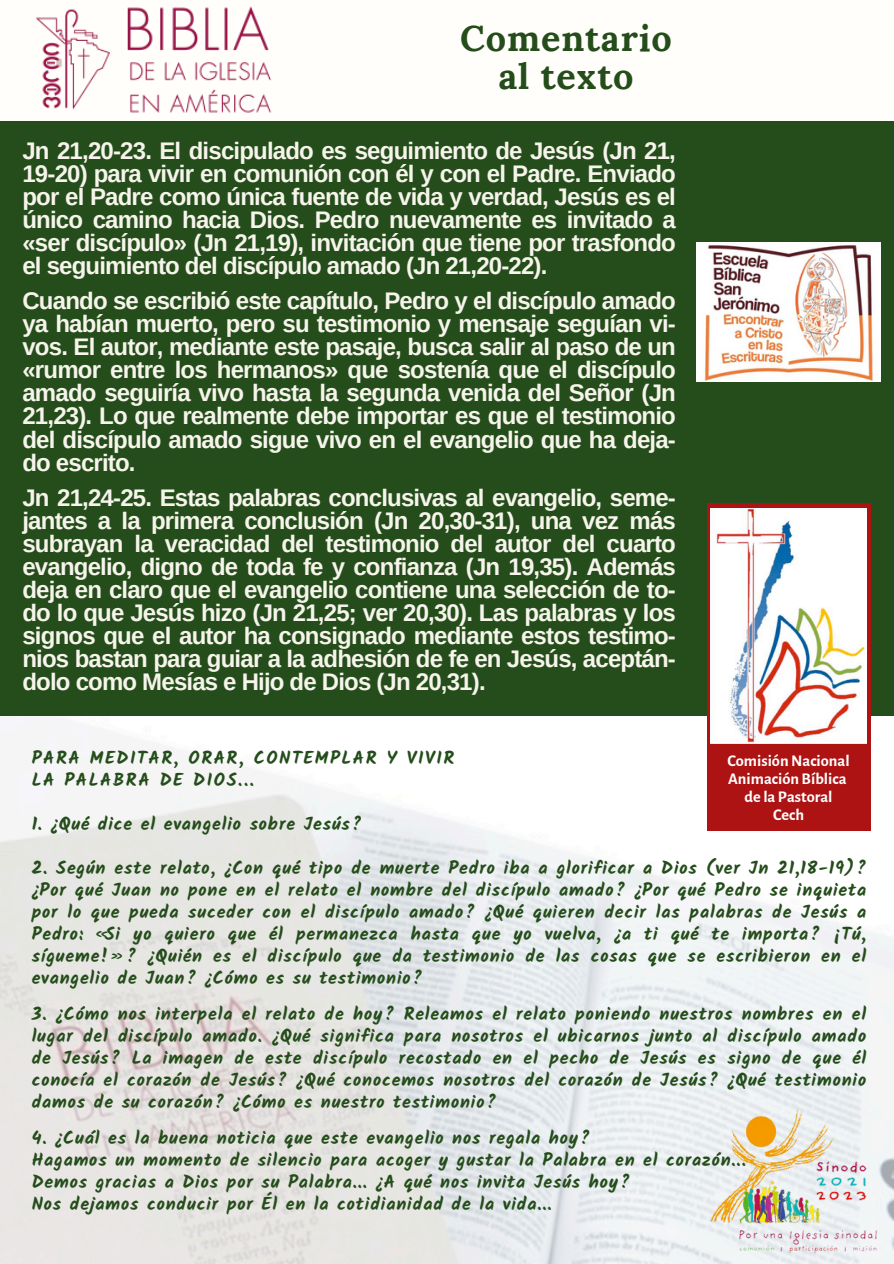
<style>
.page{position:relative;width:894px;height:1264px;background:#fff}
.page>*{position:absolute;margin:0;border:0;box-sizing:border-box;transform-origin:0 0}
.t1{font:700 36px/38.2px "Lora";letter-spacing:.025em;color:#254d1b;text-align:center}
.t2{font:700 24px/23px "Arimo";letter-spacing:-.035em;color:#f6f4eb;text-align:justify}
.t3{font:700 18px/22px "Kalam";letter-spacing:.045em;color:#254d1b;text-align:justify}
.t4{font:700 18px/22px "Kalam";letter-spacing:.085em;color:#254d1b}
.t5{font:700 16.35px "Alegreya Sans";color:#fff}
</style>
<div class="page">
<div style="left:0;top:0;width:893px;height:1263px;background:#fffefa"></div>
<img style="left:0;top:715px;width:893px;height:548px">
<div style="left:0;top:121px;width:893px;height:594px;background:#254d1b"></div>
<img style="left:36px;top:6px;width:236px;height:107px">
<img style="left:709px;top:1101px;width:184px;height:161px">
<div style="left:706px;top:743px;width:164px;height:87px;background:#ad1313"></div>
<div style="left:706px;top:503px;width:164px;height:240px;background:#ad1313"></div>
<img style="left:710px;top:508px;width:156px;height:235px">
<img style="left:696px;top:242px;width:184px;height:140px">
<p class="t1" style="left:460px;top:19px;width:213px">Comentario al texto</p>
<p class="t2" style="left:22px;top:139px;width:654px">Jn 21,20-23. El discipulado es seguimiento de Jesús (Jn 21, 19-20) para vivir en comunión con él y con el Padre. Enviado por el Padre como única fuente de vida y verdad, Jesús es el único camino hacia Dios. Pedro nuevamente es invitado a «ser discípulo» (Jn 21,19), invitación que tiene por trasfondo el seguimiento del discípulo amado (Jn 21,20-22).</p>
<p class="t2" style="left:22px;top:289px;width:654px">Cuando se escribió este capítulo, Pedro y el discípulo amado ya habían muerto, pero su testimonio y mensaje seguían vi&shy;vos. El autor, mediante este pasaje, busca salir al paso de un «rumor entre los hermanos» que sostenía que el discípulo amado seguiría vivo hasta la segunda venida del Señor (Jn 21,23). Lo que realmente debe importar es que el testimonio del discípulo amado sigue vivo en el evangelio que ha deja&shy;do escrito.</p>
<p class="t2" style="left:22px;top:485px;width:654px">Jn 21,24-25. Estas palabras conclusivas al evangelio, seme&shy;jantes a la primera conclusión (Jn 20,30-31), una vez más subrayan la veracidad del testimonio del autor del cuarto evangelio, digno de toda fe y confianza (Jn 19,35). Además deja en claro que el evangelio contiene una selección de to&shy;do lo que Jesús hizo (Jn 21,25; ver 20,30). Las palabras y los signos que el autor ha consignado mediante estos testimo&shy;nios bastan para guiar a la adhesión de fe en Jesús, aceptán&shy;dolo como Mesías e Hijo de Dios (Jn 20,31).</p>
<p class="t4" style="left:32px;top:746px;width:424px">PARA MEDITAR, ORAR, CONTEMPLAR Y VIVIR<br>LA PALABRA DE DIOS...</p>
<p class="t3" style="left:32px;top:812px;width:331px">1. ¿Qué dice el evangelio sobre Jesús?</p>
<p class="t3" style="left:32px;top:856px;width:835px">2. Según este relato, ¿Con qué tipo de muerte Pedro iba a glorificar a Dios (ver Jn 21,18-19)? ¿Por qué Juan no pone en el relato el nombre del discípulo amado? ¿Por qué Pedro se inquieta por lo que pueda suceder con el discípulo amado? ¿Qué quieren decir las palabras de Jesús a Pedro: «Si yo quiero que él permanezca hasta que yo vuelva, ¿a ti qué te importa? ¡Tú, sígueme!»? ¿Quién es el discípulo que da testimonio de las cosas que se escribieron en el evangelio de Juan? ¿Cómo es su testimonio?</p>
<p class="t3" style="left:32px;top:1002px;width:835px">3. ¿Cómo nos interpela el relato de hoy? Releamos el relato poniendo nuestros nombres en el lugar del discípulo amado. ¿Qué significa para nosotros el ubicarnos junto al discípulo amado de Jesús? La imagen de este discípulo recostado en el pecho de Jesús es signo de que él conocía el corazón de Jesús? ¿Qué conocemos nosotros del corazón de Jesús? ¿Qué testimonio damos de su corazón? ¿Cómo es nuestro testimonio?</p>
<p class="t3" style="left:32px;top:1126px;width:715px;text-align:left">4. ¿Cuál es la buena noticia que este evangelio nos regala hoy?<br>Hagamos un momento de silencio para acoger y gustar la Palabra en el corazón...<br>Demos gracias a Dios por su Palabra... ¿A qué nos invita Jesús hoy?<br>Nos dejamos conducir por Él en la cotidianidad de la vida...</p>
<h2 class="t5" style="left:727px;top:752px;width:124px">ComisiónNacional</h2>
<h2 class="t5" style="left:727px;top:770px;width:120px">Animación Bíblica</h2>
<h2 class="t5" style="left:744px;top:788px;width:89px">de la Pastoral</h2>
<p class="t5" style="left:772px;top:806px;width:33px">Cech</p>
</div>
